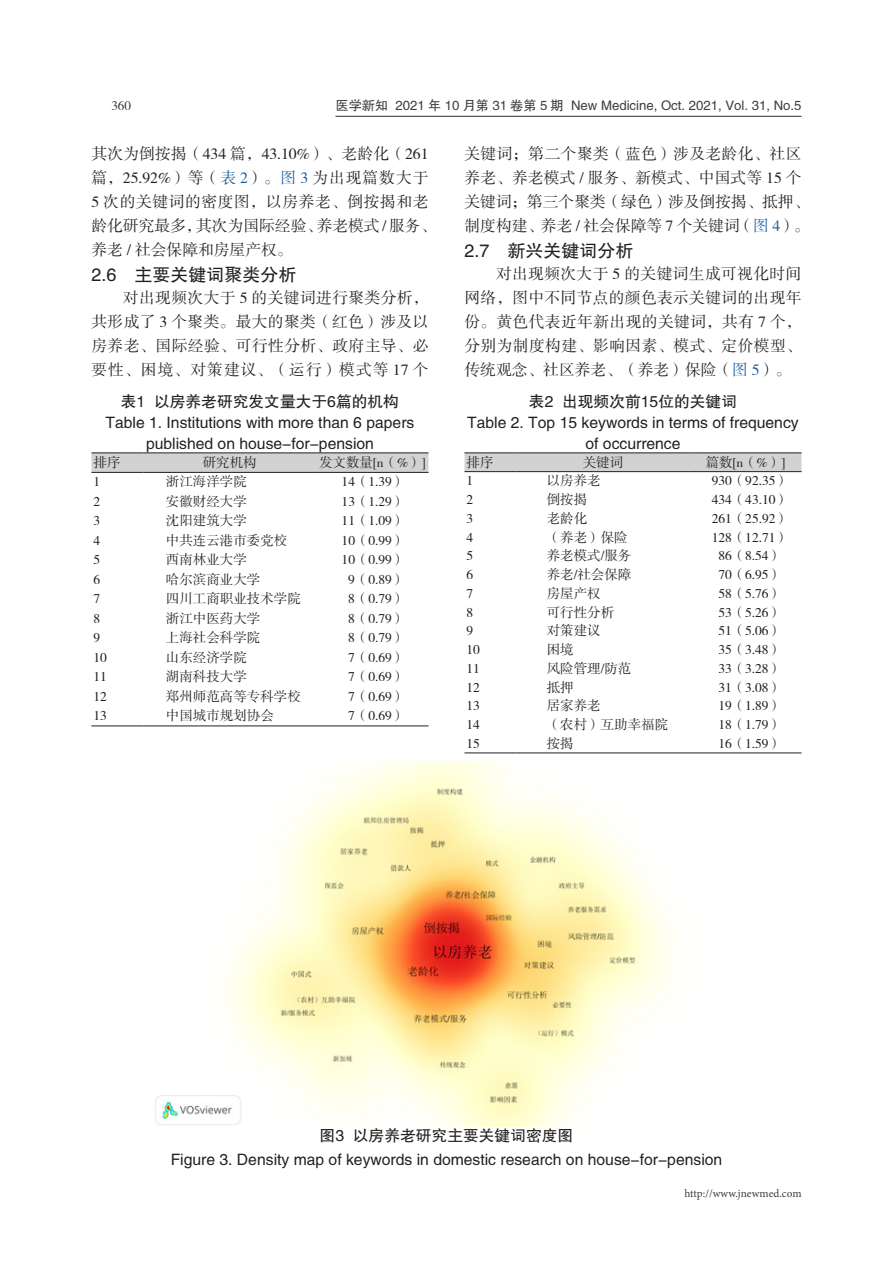
<style>
.page{position:relative;width:893px;height:1263px;background:#fff}
.page>*{position:absolute;margin:0;border:0;box-sizing:border-box;transform-origin:0 0}
._13_正文二级标题{font:18px "FZHTK GBK1 0";color:#231f20}
._15_图表名{font:15.75px/21px "FZHTK GBK1 0";color:#231f20;text-align:center}
._11_正文{font:15.75px/24px "FZSSK GBK1 0";color:#231f20}
._11_正文-2{font:15.75px/24px "FZSSK GBK1 0";letter-spacing:.025em;color:#231f20;text-align:justify}
._15_1_图表内容{font:13.5px "FZSSK GBK1 0";color:#231f20}
.t1{font:13.2px "FZHTK GBK1 0";color:#3e3e3f}
.t2{font:13.2px "FZSSK GBK1 0";color:#3e3e3f}
.t3{font:11.25px "Minion Pro";color:#3e3e3f}
.s1{color:#175d9e}
</style>
<div class="page">
<hr style="left:335px;top:116px;width:466px;height:1px;background:#3e3e3f">
<img style="left:155px;top:761px;width:519px;height:366px">
<svg style="left:91px;top:453px;width:337px;height:19px;background:#cccdcf"></svg>
<hr style="left:91px;top:725px;width:52px;height:1px;background:#231f20">
<hr style="left:143px;top:725px;width:173px;height:1px;background:#231f20">
<hr style="left:316px;top:725px;width:112px;height:1px;background:#231f20">
<hr style="left:91px;top:452px;width:52px;height:1px;background:#231f20">
<hr style="left:143px;top:452px;width:173px;height:1px;background:#231f20">
<hr style="left:316px;top:452px;width:112px;height:1px;background:#231f20">
<hr style="left:91px;top:472px;width:52px;height:1px;background:#231f20">
<hr style="left:143px;top:472px;width:173px;height:1px;background:#231f20">
<hr style="left:316px;top:472px;width:112px;height:1px;background:#231f20">
<div style="left:464px;top:453px;width:337px;height:18px;background:#d1d2d4"></div>
<hr style="left:464px;top:452px;width:53px;height:1px;background:#231f20">
<hr style="left:517px;top:452px;width:172px;height:1px;background:#231f20">
<hr style="left:689px;top:452px;width:112px;height:1px;background:#231f20">
<hr style="left:464px;top:471px;width:53px;height:1px;background:#231f20">
<hr style="left:517px;top:471px;width:172px;height:1px;background:#231f20">
<hr style="left:689px;top:471px;width:112px;height:1px;background:#231f20">
<hr style="left:464px;top:752px;width:53px;height:1px;background:#231f20">
<hr style="left:517px;top:752px;width:172px;height:1px;background:#231f20">
<hr style="left:689px;top:752px;width:112px;height:1px;background:#231f20">
<p class="t2" style="left:111px;top:98px;width:21px">360</p>
<p class="t1" style="left:335px;top:98px;width:468px">医学新知 2021 年 10 月第 31 卷第 5 期 New Medicine, Oct. 2021, Vol. 31, No.5</p>
<p class="_11_正文" style="left:91px;top:142px;width:346px">其次为倒按揭（434 篇，43.10%）、老龄化（261篇，25.92%）等（<span class="s1">表 2</span>）。<span class="s1">图 3</span> 为出现篇数大于<br>5 次的关键词的密度图，以房养老、倒按揭和老龄化研究最多，其次为国际经验、养老模式 / 服务、养老 / 社会保障和房屋产权。</p>
<p class="_13_正文二级标题" style="left:91px;top:265px;width:206px">2.6 主要关键词聚类分析</p>
<p class="_11_正文-2" style="left:91px;top:286px;width:339px;text-indent:32px">对出现频次大于 5 的关键词进行聚类分析，共形成了 3 个聚类。最大的聚类（红色）涉及以房养老、国际经验、可行性分析、政府主导、必要性、困境、对策建议、（运行）模式等 17 个</p>
<p class="_15_图表名" style="left:121px;top:391px;width:280px">表1 以房养老研究发文量大于6篇的机构</p>
<p class="_15_图表名" style="left:106px;top:412px;width:310px">Table 1. Institutions with more than 6 papers published on house-for-pension</p>
<p class="_15_1_图表内容" style="left:94px;top:456px;width:29px">排序</p>
<p class="_15_1_图表内容" style="left:203px;top:456px;width:55px">研究机构</p>
<p class="_15_1_图表内容" style="left:319px;top:456px;width:108px">发文数量[n（%）]</p>
<p class="_15_1_图表内容" style="left:94px;top:474px;width:8px">1</p>
<p class="_15_1_图表内容" style="left:166px;top:474px;width:82px">浙江海洋学院</p>
<p class="_15_1_图表内容" style="left:342px;top:474px;width:65px">14（1.39）</p>
<p class="_15_1_图表内容" style="left:94px;top:494px;width:8px">2</p>
<p class="_15_1_图表内容" style="left:166px;top:494px;width:82px">安徽财经大学</p>
<p class="_15_1_图表内容" style="left:342px;top:494px;width:65px">13（1.29）</p>
<p class="_15_1_图表内容" style="left:94px;top:513px;width:8px">3</p>
<p class="_15_1_图表内容" style="left:166px;top:513px;width:82px">沈阳建筑大学</p>
<p class="_15_1_图表内容" style="left:342px;top:513px;width:65px">11（1.09）</p>
<p class="_15_1_图表内容" style="left:94px;top:533px;width:8px">4</p>
<p class="_15_1_图表内容" style="left:166px;top:533px;width:123px">中共连云港市委党校</p>
<p class="_15_1_图表内容" style="left:342px;top:533px;width:65px">10（0.99）</p>
<p class="_15_1_图表内容" style="left:94px;top:552px;width:8px">5</p>
<p class="_15_1_图表内容" style="left:166px;top:552px;width:82px">西南林业大学</p>
<p class="_15_1_图表内容" style="left:342px;top:552px;width:65px">10（0.99）</p>
<p class="_15_1_图表内容" style="left:94px;top:572px;width:8px">6</p>
<p class="_15_1_图表内容" style="left:166px;top:572px;width:96px">哈尔滨商业大学</p>
<p class="_15_1_图表内容" style="left:348px;top:572px;width:59px">9（0.89）</p>
<p class="_15_1_图表内容" style="left:94px;top:591px;width:8px">7</p>
<p class="_15_1_图表内容" style="left:166px;top:591px;width:136px">四川工商职业技术学院</p>
<p class="_15_1_图表内容" style="left:348px;top:591px;width:59px">8（0.79）</p>
<p class="_15_1_图表内容" style="left:94px;top:611px;width:8px">8</p>
<p class="_15_1_图表内容" style="left:166px;top:611px;width:96px">浙江中医药大学</p>
<p class="_15_1_图表内容" style="left:348px;top:611px;width:59px">8（0.79）</p>
<p class="_15_1_图表内容" style="left:94px;top:630px;width:8px">9</p>
<p class="_15_1_图表内容" style="left:166px;top:630px;width:96px">上海社会科学院</p>
<p class="_15_1_图表内容" style="left:348px;top:630px;width:59px">8（0.79）</p>
<p class="_15_1_图表内容" style="left:94px;top:650px;width:15px">10</p>
<p class="_15_1_图表内容" style="left:166px;top:650px;width:82px">山东经济学院</p>
<p class="_15_1_图表内容" style="left:348px;top:650px;width:59px">7（0.69）</p>
<p class="_15_1_图表内容" style="left:94px;top:669px;width:15px">11</p>
<p class="_15_1_图表内容" style="left:166px;top:669px;width:82px">湖南科技大学</p>
<p class="_15_1_图表内容" style="left:348px;top:669px;width:59px">7（0.69）</p>
<p class="_15_1_图表内容" style="left:94px;top:689px;width:15px">12</p>
<p class="_15_1_图表内容" style="left:166px;top:689px;width:136px">郑州师范高等专科学校</p>
<p class="_15_1_图表内容" style="left:348px;top:689px;width:59px">7（0.69）</p>
<p class="_15_1_图表内容" style="left:94px;top:708px;width:15px">13</p>
<p class="_15_1_图表内容" style="left:166px;top:708px;width:109px">中国城市规划协会</p>
<p class="_15_1_图表内容" style="left:348px;top:708px;width:59px">7（0.69）</p>
<p class="_11_正文" style="left:464px;top:142px;width:346px">关键词；第二个聚类（蓝色）涉及老龄化、社区养老、养老模式 / 服务、新模式、中国式等 15 个关键词；第三个聚类（绿色）涉及倒按揭、抵押、制度构建、养老 / 社会保障等 7 个关键词（<span class="s1">图 4</span>）。</p>
<p class="_13_正文二级标题" style="left:464px;top:241px;width:170px">2.7 新兴关键词分析</p>
<p class="_11_正文-2" style="left:464px;top:262px;width:339px;text-indent:32px">对出现频次大于 5 的关键词生成可视化时间网络，图中不同节点的颜色表示关键词的出现年份。黄色代表近年新出现的关键词，共有 7 个，分别为制度构建、影响因素、模式、定价模型、传统观念、社区养老、（养老）保险（<span class="s1">图 5</span>）。</p>
<p class="_15_图表名" style="left:529px;top:391px;width:210px">表2 出现频次前15位的关键词</p>
<p class="_15_图表名" style="left:467px;top:412px;width:333px">Table 2. Top 15 keywords in terms of frequency of occurrence</p>
<p class="_15_1_图表内容" style="left:467px;top:455px;width:28px">排序</p>
<p class="_15_1_图表内容" style="left:583px;top:455px;width:42px">关键词</p>
<p class="_15_1_图表内容" style="left:706px;top:455px;width:81px">篇数[n（%）]</p>
<p class="_15_1_图表内容" style="left:467px;top:474px;width:8px">1</p>
<p class="_15_1_图表内容" style="left:547px;top:474px;width:55px">以房养老</p>
<p class="_15_1_图表内容" style="left:712px;top:474px;width:79px">930（92.35）</p>
<p class="_15_1_图表内容" style="left:467px;top:492px;width:8px">2</p>
<p class="_15_1_图表内容" style="left:547px;top:492px;width:42px">倒按揭</p>
<p class="_15_1_图表内容" style="left:712px;top:492px;width:79px">434（43.10）</p>
<p class="_15_1_图表内容" style="left:467px;top:511px;width:8px">3</p>
<p class="_15_1_图表内容" style="left:547px;top:511px;width:42px">老龄化</p>
<p class="_15_1_图表内容" style="left:712px;top:511px;width:79px">261（25.92）</p>
<p class="_15_1_图表内容" style="left:467px;top:530px;width:8px">4</p>
<p class="_15_1_图表内容" style="left:547px;top:530px;width:82px">（养老）保险</p>
<p class="_15_1_图表内容" style="left:712px;top:530px;width:79px">128（12.71）</p>
<p class="_15_1_图表内容" style="left:467px;top:549px;width:8px">5</p>
<p class="_15_1_图表内容" style="left:547px;top:549px;width:86px">养老模式/服务</p>
<p class="_15_1_图表内容" style="left:718px;top:549px;width:65px">86（8.54）</p>
<p class="_15_1_图表内容" style="left:467px;top:567px;width:8px">6</p>
<p class="_15_1_图表内容" style="left:547px;top:567px;width:86px">养老/社会保障</p>
<p class="_15_1_图表内容" style="left:718px;top:567px;width:65px">70（6.95）</p>
<p class="_15_1_图表内容" style="left:467px;top:586px;width:8px">7</p>
<p class="_15_1_图表内容" style="left:547px;top:586px;width:55px">房屋产权</p>
<p class="_15_1_图表内容" style="left:718px;top:586px;width:65px">58（5.76）</p>
<p class="_15_1_图表内容" style="left:467px;top:605px;width:8px">8</p>
<p class="_15_1_图表内容" style="left:547px;top:605px;width:69px">可行性分析</p>
<p class="_15_1_图表内容" style="left:718px;top:605px;width:65px">53（5.26）</p>
<p class="_15_1_图表内容" style="left:467px;top:624px;width:8px">9</p>
<p class="_15_1_图表内容" style="left:547px;top:624px;width:55px">对策建议</p>
<p class="_15_1_图表内容" style="left:718px;top:624px;width:65px">51（5.06）</p>
<p class="_15_1_图表内容" style="left:467px;top:642px;width:15px">10</p>
<p class="_15_1_图表内容" style="left:547px;top:642px;width:28px">困境</p>
<p class="_15_1_图表内容" style="left:718px;top:642px;width:65px">35（3.48）</p>
<p class="_15_1_图表内容" style="left:467px;top:661px;width:15px">11</p>
<p class="_15_1_图表内容" style="left:547px;top:661px;width:86px">风险管理/防范</p>
<p class="_15_1_图表内容" style="left:718px;top:661px;width:65px">33（3.28）</p>
<p class="_15_1_图表内容" style="left:467px;top:680px;width:15px">12</p>
<p class="_15_1_图表内容" style="left:547px;top:680px;width:28px">抵押</p>
<p class="_15_1_图表内容" style="left:718px;top:680px;width:65px">31（3.08）</p>
<p class="_15_1_图表内容" style="left:467px;top:699px;width:15px">13</p>
<p class="_15_1_图表内容" style="left:547px;top:699px;width:55px">居家养老</p>
<p class="_15_1_图表内容" style="left:718px;top:699px;width:65px">19（1.89）</p>
<p class="_15_1_图表内容" style="left:467px;top:717px;width:15px">14</p>
<p class="_15_1_图表内容" style="left:547px;top:717px;width:123px">（农村）互助幸福院</p>
<p class="_15_1_图表内容" style="left:718px;top:717px;width:65px">18（1.79）</p>
<p class="_15_1_图表内容" style="left:467px;top:736px;width:15px">15</p>
<p class="_15_1_图表内容" style="left:547px;top:736px;width:28px">按揭</p>
<p class="_15_1_图表内容" style="left:718px;top:736px;width:65px">16（1.59）</p>
<p class="_15_图表名" style="left:320px;top:1125px;width:255px">图3 以房养老研究主要关键词密度图</p>
<p class="_15_图表名" style="left:171px;top:1149px;width:553px">Figure 3. Density map of keywords in domestic research on house-for-pension</p>
<p class="t3" style="left:684px;top:1185px;width:119px">http://www.jnewmed.com</p>
</div>
